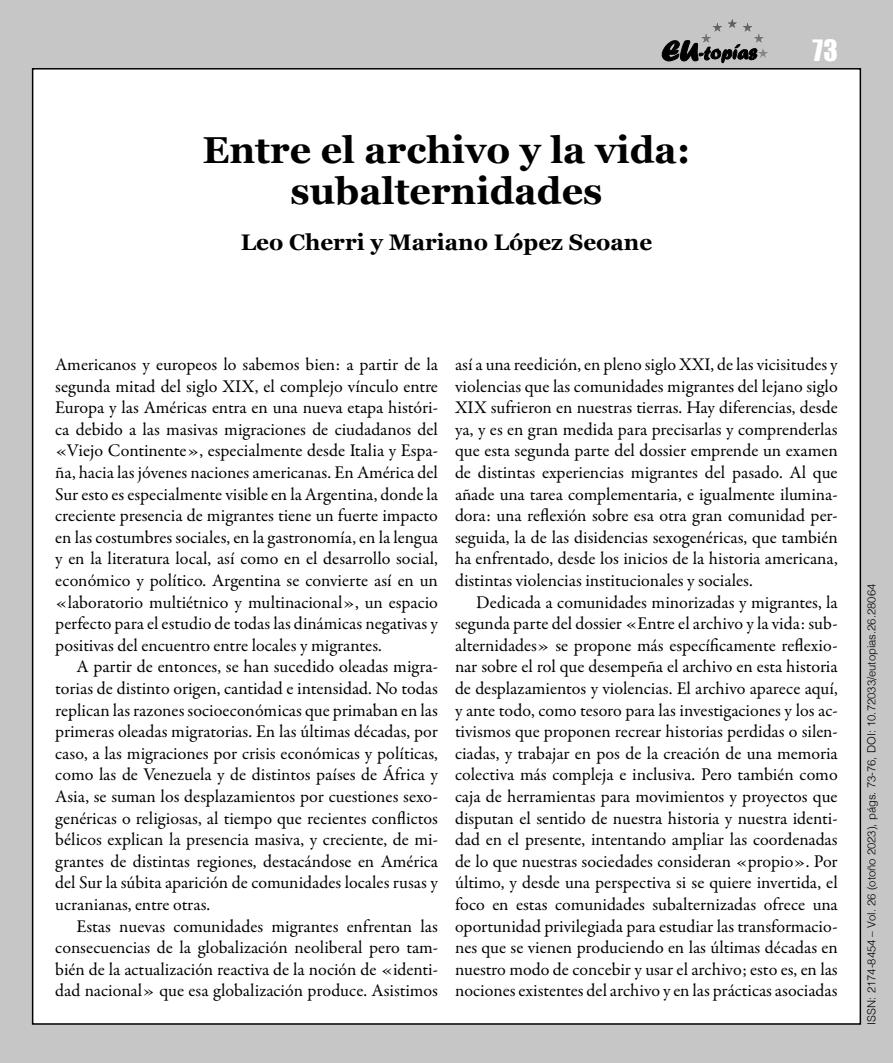
<style>
.page{position:relative;width:893px;height:1063px;background:#c6c6c6}
.page>*{position:absolute;margin:0;border:0;box-sizing:border-box;transform-origin:0 0}
.Titulo{font:700 37.5px/41.2px "Georgia";color:#000;text-align:center}
.t1{font:27px "Impact";color:#fff}
.Autoria{font:700 22.5px "Georgia";color:#000}
.Articulo_parrafo{font:18px/21.6px "Garamond Premr Pro";color:#000;text-align:justify}
.Articulo_parrafo_1{font:18px/21.6px "Garamond Premr Pro";color:#000;text-align:justify}
.t2{font:300 11.25px "Helvetica";color:#000}
</style>
<div class="page">
<div style="left:33px;top:69px;width:827px;height:955px;background:#fff"></div>
<svg style="left:662px;top:40px;width:94px;height:23px"></svg>
<hr style="left:701px;top:19px;width:67px;height:1px;background:#585857">
<hr style="left:701px;top:20px;width:67px;height:1px;background:#595958">
<hr style="left:701px;top:21px;width:67px;height:1px;background:#5a5a59">
<hr style="left:701px;top:22px;width:67px;height:1px;background:#5c5c5b">
<hr style="left:701px;top:23px;width:67px;height:1px;background:#5d5d5c">
<hr style="left:701px;top:24px;width:67px;height:1px;background:#5f5f5e">
<hr style="left:701px;top:25px;width:67px;height:1px;background:#60605f">
<hr style="left:701px;top:26px;width:67px;height:1px;background:#626261">
<hr style="left:701px;top:27px;width:67px;height:1px;background:#636362">
<hr style="left:701px;top:28px;width:67px;height:1px;background:#656464">
<hr style="left:701px;top:29px;width:67px;height:1px;background:#666565">
<hr style="left:701px;top:30px;width:67px;height:1px;background:#676766">
<hr style="left:701px;top:31px;width:67px;height:1px;background:#696868">
<hr style="left:701px;top:32px;width:67px;height:1px;background:#6a6969">
<hr style="left:701px;top:33px;width:67px;height:1px;background:#6c6b6b">
<hr style="left:701px;top:34px;width:67px;height:1px;background:#6c6c6c">
<hr style="left:701px;top:35px;width:67px;height:1px;background:#6e6e6d">
<hr style="left:701px;top:36px;width:67px;height:1px;background:#6f6f6e">
<hr style="left:701px;top:37px;width:67px;height:1px;background:#717170">
<hr style="left:701px;top:38px;width:67px;height:1px;background:#727271">
<hr style="left:701px;top:39px;width:67px;height:1px;background:#747473">
<hr style="left:701px;top:40px;width:67px;height:1px;background:#757574">
<hr style="left:701px;top:41px;width:67px;height:1px;background:#767675">
<hr style="left:701px;top:42px;width:67px;height:1px;background:#787877">
<hr style="left:701px;top:43px;width:67px;height:1px;background:#797978">
<hr style="left:701px;top:44px;width:67px;height:1px;background:#7b7b7a">
<hr style="left:701px;top:45px;width:67px;height:1px;background:#7c7c7b">
<hr style="left:701px;top:46px;width:67px;height:1px;background:#7e7d7d">
<hr style="left:701px;top:47px;width:67px;height:1px;background:#7f7e7e">
<hr style="left:701px;top:48px;width:67px;height:1px;background:#818080">
<hr style="left:701px;top:49px;width:67px;height:1px;background:#828181">
<hr style="left:701px;top:50px;width:67px;height:1px;background:#828282">
<hr style="left:701px;top:51px;width:67px;height:1px;background:#848483">
<hr style="left:701px;top:52px;width:67px;height:1px;background:#858584">
<hr style="left:701px;top:53px;width:67px;height:1px;background:#878786">
<hr style="left:701px;top:54px;width:67px;height:1px;background:#888887">
<hr style="left:701px;top:55px;width:67px;height:1px;background:#898989">
<hr style="left:701px;top:56px;width:67px;height:1px;background:#8a8a8a">
<hr style="left:701px;top:57px;width:67px;height:1px;background:#8c8c8b">
<p class="Titulo" style="left:202px;top:128px;width:490px">Entre el archivo y la vida: subalternidades</p>
<p class="Autoria" style="left:241px;top:226px;width:413px">Leo Cherri y Mariano López Seoane</p>
<h2 class="t1" style="left:812px;top:29px;width:27px">73</h2>
<p class="Articulo_parrafo_1" style="left:55px;top:354px;width:384px">Americanos y europeos lo sabemos bien: a partir de la segunda mitad del siglo XIX, el complejo vínculo entre Europa y las Américas entra en una nueva etapa históri&shy;ca debido a las masivas migraciones de ciudadanos del «Viejo Continente», especialmente desde Italia y Espa&shy;ña, hacia las jóvenes naciones americanas. En América del Sur esto es especialmente visible en la Argentina, donde la creciente presencia de migrantes tiene un fuerte impacto en las costumbres sociales, en la gastronomía, en la lengua y en la literatura local, así como en el desarrollo social, económico y político. Argentina se convierte así en un «laboratorio multiétnico y multinacional», un espacio perfecto para el estudio de todas las dinámicas negativas y positivas del encuentro entre locales y migrantes.</p>
<p class="Articulo_parrafo" style="left:55px;top:656px;width:384px;text-indent:21px">A partir de entonces, se han sucedido oleadas migra&shy;torias de distinto origen, cantidad e intensidad. No todas replican las razones socioeconómicas que primaban en las primeras oleadas migratorias. En las últimas décadas, por caso, a las migraciones por crisis económicas y políticas, como las de Venezuela y de distintos países de África y Asia, se suman los desplazamientos por cuestiones sexo&shy;genéricas o religiosas, al tiempo que recientes conflictos bélicos explican la presencia masiva, y creciente, de mi&shy;grantes de distintas regiones, destacándose en América del Sur la súbita aparición de comunidades locales rusas y ucranianas, entre otras.</p>
<p class="Articulo_parrafo" style="left:55px;top:916px;width:384px;text-indent:21px">Estas nuevas comunidades migrantes enfrentan las consecuencias de la globalización neoliberal pero tam&shy;bién de la actualización reactiva de la noción de «identi&shy;dad nacional» que esa globalización produce. Asistimos</p>
<p class="Articulo_parrafo" style="left:455px;top:354px;width:384px">así a una reedición, en pleno siglo XXI, de las vicisitudes y violencias que las comunidades migrantes del lejano siglo XIX sufrieron en nuestras tierras. Hay diferencias, desde ya, y es en gran medida para precisarlas y comprenderlas que esta segunda parte del dossier emprende un examen de distintas experiencias migrantes del pasado. Al que añade una tarea complementaria, e igualmente ilumina&shy;dora: una reflexión sobre esa otra gran comunidad per&shy;seguida, la de las disidencias sexogenéricas, que también ha enfrentado, desde los inicios de la historia americana, distintas violencias institucionales y sociales.</p>
<p class="Articulo_parrafo" style="left:455px;top:592px;width:384px;text-indent:21px">Dedicada a comunidades minorizadas y migrantes, la segunda parte del dossier «Entre el archivo y la vida: sub&shy;alternidades» se propone más específicamente reflexio&shy;nar sobre el rol que desempeña el archivo en esta historia de desplazamientos y violencias. El archivo aparece aquí, y ante todo, como tesoro para las investigaciones y los ac&shy;tivismos que proponen recrear historias perdidas o silen&shy;ciadas, y trabajar en pos de la creación de una memoria colectiva más compleja e inclusiva. Pero también como caja de herramientas para movimientos y proyectos que disputan el sentido de nuestra historia y nuestra identi&shy;dad en el presente, intentando ampliar las coordenadas de lo que nuestras sociedades consideran «propio». Por último, y desde una perspectiva si se quiere invertida, el foco en estas comunidades subalternizadas ofrece una oportunidad privilegiada para estudiar las transformacio&shy;nes que se vienen produciendo en las últimas décadas en nuestro modo de concebir y usar el archivo; esto es, en las nociones existentes del archivo y en las prácticas asociadas</p>
<p class="t2" style="left:862px;top:1025px;width:442px;rotate:-90deg">ISSN: 2174-8454 – Vol. 26 (otoño 2023), págs. 73-76, DOI: 10.72033/eutopias.26.28064</p>
</div>
